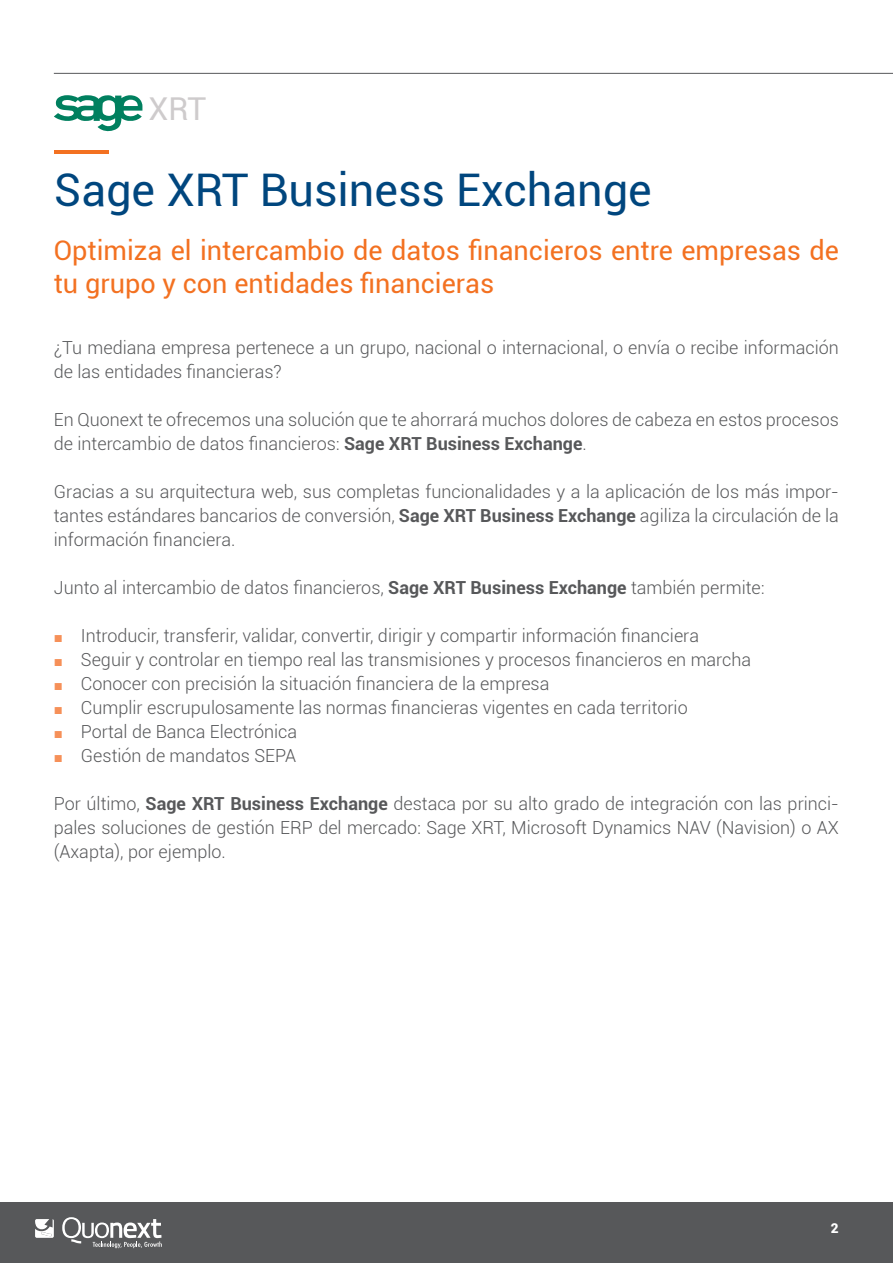
<style>
.page{position:relative;width:893px;height:1263px;background:#fff}
.page>*{position:absolute;margin:0;border:0;box-sizing:border-box;transform-origin:0 0}
.t1{font:45px "Roboto";color:#00467e}
.t2{font:31.5px "Roboto";color:#cecbcc}
.t3{font:27px/32.4px "Roboto";color:#f37121}
.t4{font:300 18px/24px "Roboto";color:#57585a}
.t5{font:900 13.5px "Roboto";color:#fff}
.s1{font-weight:700}
.s2{font-family:"Arial";font-weight:400;font-size:15px;color:#f69058}
</style>
<div class="page">
<div style="left:0;top:1202px;width:893px;height:61px;background:#57585a"></div>
<svg style="left:35px;top:1219px;width:19px;height:19px"></svg>
<svg style="left:62px;top:1217px;width:100px;height:31px"></svg>
<hr style="left:54px;top:73px;width:839px;height:1px;background:#57585a">
<hr style="left:54px;top:150px;width:54px;height:3px;background:#f37121">
<svg style="left:54px;top:95px;width:88px;height:36px"></svg>
<p class="t2" style="left:149px;top:87px;width:59px">XRT</p>
<p class="t1" style="left:54px;top:159px;width:599px">Sage XRT Business Exchange</p>
<p class="t3" style="left:54px;top:233px;width:787px">Optimiza el intercambio de datos financieros entre empresas de tu grupo y con entidades financieras</p>
<p class="t4" style="left:54px;top:335px;width:786px">¿Tu mediana empresa pertenece a un grupo, nacional o internacional, o envía o recibe información de las entidades financieras?</p>
<p class="t4" style="left:54px;top:407px;width:786px">En Quonext te ofrecemos una solución que te ahorrará muchos dolores de cabeza en estos procesos de intercambio de datos financieros: <span class="s1">Sage XRT Business Exchange</span>.</p>
<p class="t4" style="left:54px;top:479px;width:786px;text-align:justify">Gracias a su arquitectura web, sus completas funcionalidades y a la aplicación de los más impor&shy;tantes estándares bancarios de conversión, <span class="s1">Sage XRT Business Exchange</span> agiliza la circulación de la información financiera.</p>
<p class="t4" style="left:54px;top:575px;width:712px">Junto al intercambio de datos financieros, <span class="s1">Sage XRT Business Exchange</span> también permite:</p>
<p class="t4" style="left:54px;top:623px;width:647px"><span class="s2">■</span> Introducir, transferir, validar, convertir, dirigir y compartir información financiera</p>
<p class="t4" style="left:54px;top:647px;width:699px"><span class="s2">■</span> Seguir y controlar en tiempo real las transmisiones y procesos financieros en marcha</p>
<p class="t4" style="left:54px;top:671px;width:497px"><span class="s2">■</span> Conocer con precisión la situación financiera de la empresa</p>
<p class="t4" style="left:54px;top:695px;width:635px"><span class="s2">■</span> Cumplir escrupulosamente las normas financieras vigentes en cada territorio</p>
<p class="t4" style="left:54px;top:719px;width:245px"><span class="s2">■</span> Portal de Banca Electrónica</p>
<p class="t4" style="left:54px;top:743px;width:244px"><span class="s2">■</span> Gestión de mandatos SEPA</p>
<p class="t4" style="left:54px;top:791px;width:786px;text-align:justify">Por último, <span class="s1">Sage XRT Business Exchange</span> destaca por su alto grado de integración con las princi&shy;pales soluciones de gestión ERP del mercado: Sage XRT, Microsoft Dynamics NAV (Navision) o AX (Axapta), por ejemplo.</p>
<p class="t5" style="left:831px;top:1218px;width:9px">2</p>
</div>
